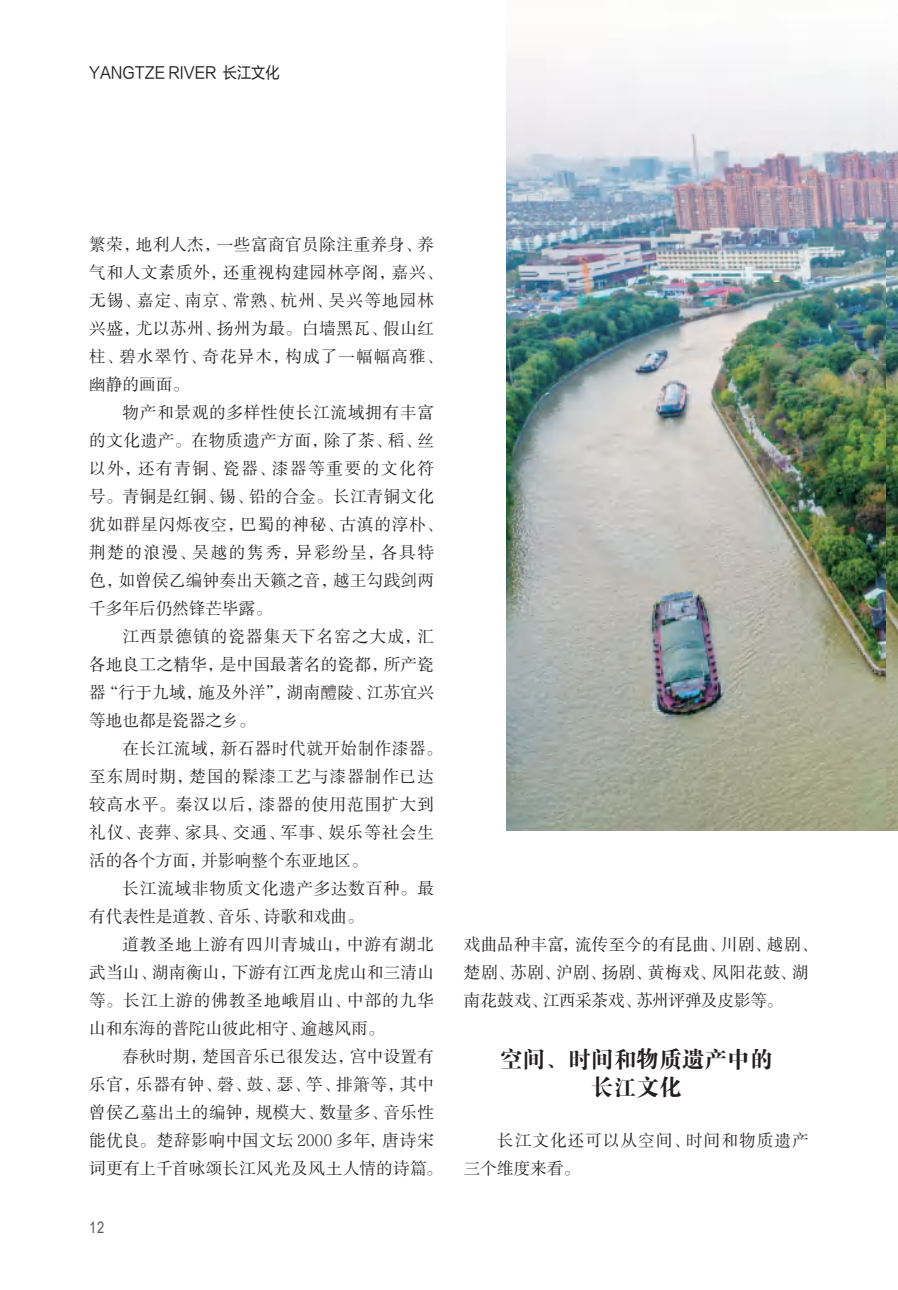
<style>
.page{position:relative;width:898px;height:1290px;background:#fff}
.page>*{position:absolute;margin:0;border:0;box-sizing:border-box;transform-origin:0 0}
.t1{font:22.75px/28px "FZDBSK GBK1 0";color:#231f20;text-align:center}
.t2{font:16.62px/28px "FZSSK GBK1 0";letter-spacing:.03em;color:#231f20}
.t3{font:16.62px/28px "FZSSK GBK1 0";letter-spacing:.055em;color:#231f20}
.t4{font:16.62px/28px "FZSSK GBK1 0";letter-spacing:.01em;color:#231f20}
.t5{font:16.62px/28px "FZSSK GBK1 0";letter-spacing:.06em;color:#231f20}
.t6{font:15.75px "FZLTHK GBK1 0";color:#231f20;scale:.9 1}
.t7{font:15.75px "Arial Narrow";color:#57585a}
</style>
<div class="page">
<img style="left:507px;top:59px;width:391px;height:771px">
<p class="t6" style="left:89px;top:64px;width:213px">YANGTZE RIVER 长江文化</p>
<p class="t2" style="left:89px;top:231px;width:355px">繁荣，地利人杰，一些富商官员除注重养身、养气和人文素质外，还重视构建园林亭阁，嘉兴、无锡、嘉定、南京、常熟、杭州、吴兴等地园林兴盛，尤以苏州、扬州为最。白墙黑瓦、假山红柱、碧水翠竹、奇花异木，构成了一幅幅高雅、幽静的画面。</p>
<p class="t2" style="left:89px;top:398px;width:354px;text-indent:33px">物产和景观的多样性使长江流域拥有丰富的文化遗产。在物质遗产方面，除了茶、稻、丝以外，还有青铜、瓷器、漆器等重要的文化符号。青铜是红铜、锡、铅的合金。长江青铜文化犹如群星闪烁夜空，巴蜀的神秘、古滇的淳朴、荆楚的浪漫、吴越的隽秀，异彩纷呈，各具特色，如曾侯乙编钟奏出天籁之音，越王勾践剑两千多年后仍然锋芒毕露。</p>
<p class="t2" style="left:89px;top:622px;width:346px;text-align:justify;text-indent:33px">江西景德镇的瓷器集天下名窑之大成，汇各地良工之精华，是中国最著名的瓷都，所产瓷器“行于九域，施及外洋”，湖南醴陵、江苏宜兴等地也都是瓷器之乡。</p>
<p class="t3" style="left:89px;top:734px;width:355px;text-indent:33px">在长江流域，新石器时代就开始制作漆器。至东周时期，楚国的髹漆工艺与漆器制作已达较高水平。秦汉以后，漆器的使用范围扩大到礼仪、丧葬、家具、交通、军事、娱乐等社会生活的各个方面，并影响整个东亚地区。</p>
<p class="t2" style="left:89px;top:874px;width:346px;text-indent:33px">长江流域非物质文化遗产多达数百种。最有代表性是道教、音乐、诗歌和戏曲。</p>
<p class="t2" style="left:89px;top:930px;width:346px;text-align:justify;text-indent:33px">道教圣地上游有四川青城山，中游有湖北武当山、湖南衡山，下游有江西龙虎山和三清山等。长江上游的佛教圣地峨眉山、中部的九华山和东海的普陀山彼此相守、逾越风雨。</p>
<p class="t2" style="left:89px;top:1042px;width:355px;text-indent:33px">春秋时期，楚国音乐已很发达，宫中设置有乐官，乐器有钟、磬、鼓、瑟、竽、排箫等，其中曾侯乙墓出土的编钟，规模大、数量多、音乐性能优良。楚辞影响中国文坛 2000 多年，唐诗宋词更有上千首咏颂长江风光及风土人情的诗篇。</p>
<p class="t7" style="left:89px;top:1216px;width:17px">12</p>
<p class="t4" style="left:464px;top:930px;width:355px">戏曲品种丰富，流传至今的有昆曲、川剧、越剧、楚剧、苏剧、沪剧、扬剧、黄梅戏、凤阳花鼓、湖南花鼓戏、江西采茶戏、苏州评弹及皮影等。</p>
<h1 class="t1" style="left:500px;top:1046px;width:274px">空间、时间和物质遗产中的长江文化</h1>
<p class="t5" style="left:464px;top:1127px;width:346px;text-indent:33px">长江文化还可以从空间、时间和物质遗产三个维度来看。</p>
</div>
